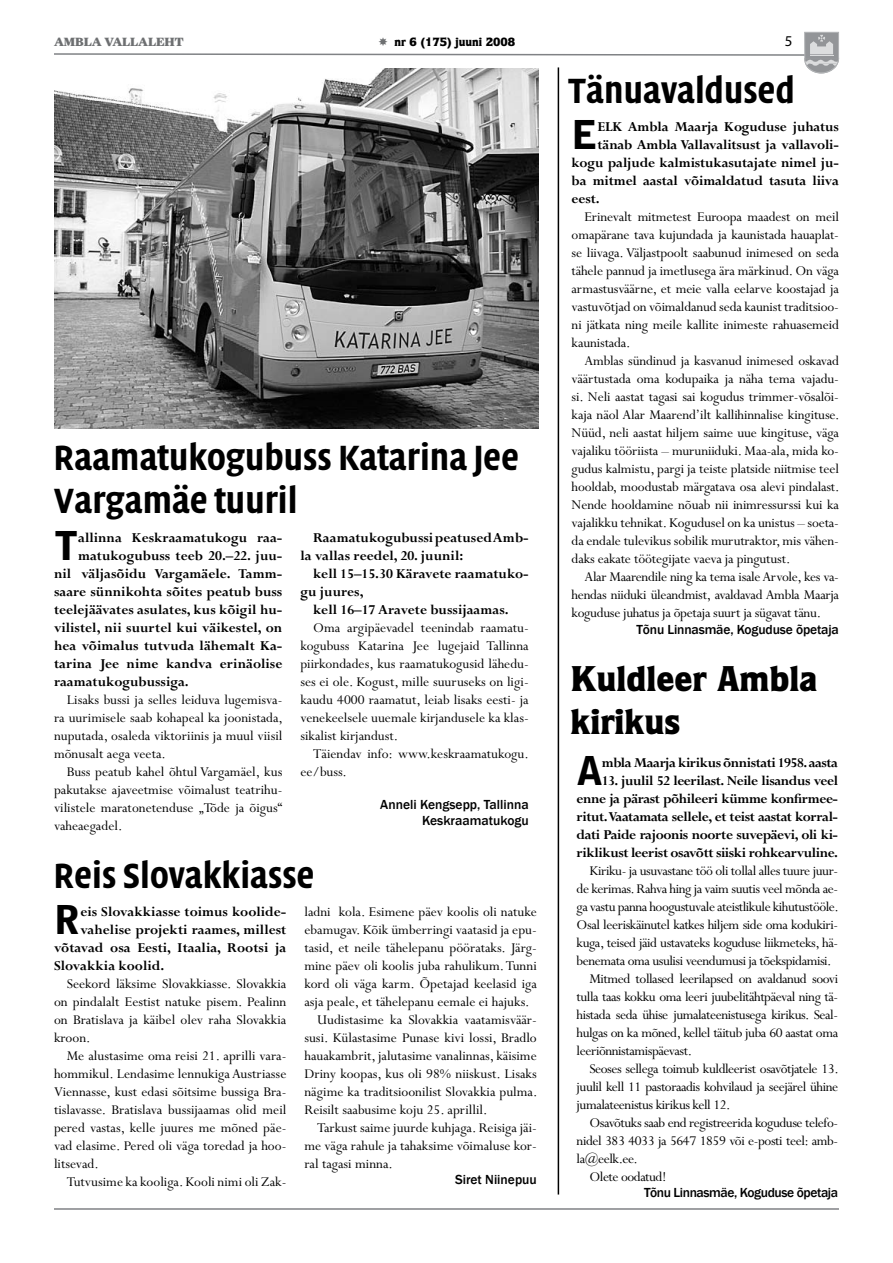
<style>
.page{position:relative;width:893px;height:1263px;background:#fff}
.page>*{position:absolute;margin:0;border:0;box-sizing:border-box;transform-origin:0 0}
.t1{font:900 39.45px "Bell Gothic Std";color:#000}
.t2{font:700 36px/43.2px "Quadraat Head";color:#000}
.t3{font:900 36px/43.2px "Quorum Std";color:#000}
.t4{font:15px/18px "Perpetua Std";letter-spacing:-.01em;color:#000;text-align:justify}
.t5{font:700 15px/18px "Perpetua Std";color:#000}
.t6{font:15px "Perpetua Std";letter-spacing:-.03em;color:#000}
.t7{font:700 15px "Perpetua Std";letter-spacing:-.03em;color:#000}
.t8{font:15px "Myriad Pro";color:#000}
.t9{font:500 13.5px/16.2px "Franklin Gothic";letter-spacing:-.01em;color:#000;text-align:right}
.t10{font:500 13.5px "Franklin Gothic";letter-spacing:-.03em;color:#000}
.t11{font:900 12px "Quorum Std";color:#000}
.t12{font:900 12px "Farnham Display";color:#6d6f71}
</style>
<div class="page">
<hr style="left:54px;top:1208px;width:785px;height:2px;background:#808285">
<div style="left:804px;top:32px;width:35px;height:27px;background:#939598;border:1px solid #b0b2b4"></div>
<img style="left:54px;top:74px;width:484px;height:354px">
<hr style="left:558px;top:67px;width:1px;height:1127px;background:#000">
<svg style="left:54px;top:35px;width:785px;height:39px"></svg>
<p class="t12" style="left:54px;top:35px;width:131px">AMBLA VALLALEHT</p>
<p class="t11" style="left:394px;top:34px;width:122px">nr 6 (175) juuni 2008</p>
<p class="t8" style="left:785px;top:32px;width:9px">5</p>
<h2 class="t2" style="left:54px;top:437px;width:467px">Raamatukogubuss Katarina Jee<br>Vargamäe tuuril</h2>
<h1 class="t1" style="left:54px;top:523px;width:26px">T</h1>
<p class="t5" style="left:78px;top:530px;width:206px">allinna Keskraamatukogu raa-</p>
<p class="t5" style="left:78px;top:548px;width:206px">matukogubuss teeb 20.–22. juu-</p>
<p class="t5" style="left:54px;top:566px;width:230px">nil väljasõidu Vargamäele. Tamm-</p>
<p class="t5" style="left:54px;top:584px;width:230px">saare sünnikohta sõites peatub buss</p>
<p class="t5" style="left:54px;top:602px;width:230px">teelejäävates asulates, kus kõigil hu-</p>
<p class="t5" style="left:54px;top:620px;width:230px">vilistel, nii suurtel kui väikestel, on</p>
<p class="t5" style="left:54px;top:638px;width:230px">hea võimalus tutvuda lähemalt Ka-</p>
<p class="t5" style="left:54px;top:656px;width:230px">tarina Jee nime kandva erinäolise</p>
<p class="t5" style="left:54px;top:674px;width:136px">raamatukogubussiga.</p>
<p class="t4" style="left:54px;top:692px;width:230px;text-indent:13px">Lisaks bussi ja selles leiduva lugemisva&shy;ra uurimisele saab kohapeal ka joonistada, nuputada, osaleda viktoriinis ja muul viisil mõnusalt aega veeta.</p>
<p class="t4" style="left:54px;top:764px;width:230px;text-indent:13px">Buss peatub kahel õhtul Vargamäel, kus pakutakse ajaveetmise võimalust teatrihu&shy;vilistele maratonetenduse „Tõde ja õigus“ vaheaegadel.</p>
<p class="t5" style="left:300px;top:530px;width:230px;text-indent:13px">Raamatukogubussi peatused Amb&shy;la vallas reedel, 20. juunil:</p>
<p class="t5" style="left:300px;top:566px;width:230px;text-indent:13px">kell 15–15.30 Käravete raamatuko&shy;gu juures,</p>
<p class="t5" style="left:313px;top:602px;width:197px">kell 16–17 Aravete bussijaamas.</p>
<p class="t4" style="left:300px;top:620px;width:230px;text-indent:13px">Oma argipäevadel teenindab raamatu&shy;kogubuss Katarina Jee lugejaid Tallinna piirkondades, kus raamatukogusid lähedu&shy;ses ei ole. Kogust, mille suuruseks on ligi&shy;kaudu 4000 raamatut, leiab lisaks eesti- ja venekeelsele uuemale kirjandusele ka klas&shy;sikalist kirjandust.</p>
<p class="t4" style="left:300px;top:746px;width:230px;text-indent:13px">Täiendav info: www.keskraamatukogu. ee/buss.</p>
<p class="t9" style="left:380px;top:796px;width:150px">Anneli Kengsepp, Tallinna<br>Keskraamatukogu</p>
<h2 class="t2" style="left:54px;top:854px;width:262px">Reis Slovakkiasse</h2>
<h1 class="t1" style="left:54px;top:897px;width:28px">R</h1>
<p class="t5" style="left:80px;top:903px;width:208px">eis Slovakkiasse toimus koolide-</p>
<p class="t5" style="left:80px;top:921px;width:208px">vahelise projekti raames, millest</p>
<p class="t5" style="left:54px;top:939px;width:234px">võtavad osa Eesti, Itaalia, Rootsi ja</p>
<p class="t5" style="left:54px;top:957px;width:112px">Slovakkia koolid.</p>
<p class="t4" style="left:54px;top:975px;width:234px;text-indent:13px">Seekord läksime Slovakkiasse. Slovakkia on pindalalt Eestist natuke pisem. Pealinn on Bratislava ja käibel olev raha Slovakkia kroon.</p>
<p class="t4" style="left:54px;top:1047px;width:234px;text-indent:13px">Me alustasime oma reisi 21. aprilli vara&shy;hommikul. Lendasime lennukiga Austriasse Viennasse, kust edasi sõitsime bussiga Bra&shy;tislavasse. Bratislava bussijaamas olid meil pered vastas, kelle juures me mõned päe&shy;vad elasime. Pered oli väga toredad ja hoo&shy;litsevad.</p>
<p class="t4" style="left:67px;top:1173px;width:221px">Tutvusime ka kooliga. Kooli nimi oli Zak-</p>
<p class="t4" style="left:304px;top:903px;width:234px">ladni kola. Esimene päev koolis oli natuke</p>
<p class="t4" style="left:304px;top:921px;width:234px">ebamugav. Kõik ümberringi vaatasid ja epu-</p>
<p class="t4" style="left:304px;top:939px;width:234px">tasid, et neile tähelepanu pöörataks. Järg-</p>
<p class="t4" style="left:304px;top:957px;width:234px">mine päev oli koolis juba rahulikum. Tunni</p>
<p class="t4" style="left:304px;top:975px;width:234px">kord oli väga karm. Õpetajad keelasid iga</p>
<p class="t4" style="left:304px;top:993px;width:227px">asja peale, et tähelepanu eemale ei hajuks.</p>
<p class="t4" style="left:317px;top:1011px;width:221px">Uudistasime ka Slovakkia vaatamisväär-</p>
<p class="t4" style="left:304px;top:1029px;width:234px">susi. Külastasime Punase kivi lossi, Bradlo</p>
<p class="t4" style="left:304px;top:1047px;width:234px">hauakambrit, jalutasime vanalinnas, käisime</p>
<p class="t4" style="left:304px;top:1065px;width:234px">Driny koopas, kus oli 98% niiskust. Lisaks</p>
<p class="t4" style="left:304px;top:1083px;width:235px">nägime ka traditsioonilist Slovakkia pulma.</p>
<p class="t4" style="left:304px;top:1101px;width:185px">Reisilt saabusime koju 25. aprillil.</p>
<p class="t4" style="left:317px;top:1119px;width:221px">Tarkust saime juurde kuhjaga. Reisiga jäi-</p>
<p class="t4" style="left:304px;top:1137px;width:234px">me väga rahule ja tahaksime võimaluse kor-</p>
<p class="t4" style="left:304px;top:1155px;width:90px">ral tagasi minna.</p>
<p class="t9" style="left:455px;top:1172px;width:83px">Siret Niinepuu</p>
<h2 class="t2" style="left:568px;top:70px;width:228px">Tänuavaldused</h2>
<h1 class="t1" style="left:572px;top:112px;width:28px">E</h1>
<p class="t5" style="left:598px;top:118px;width:243px">ELK Ambla Maarja Koguduse juhatus</p>
<p class="t5" style="left:598px;top:136px;width:243px">tänab Ambla Vallavalitsust ja vallavoli-</p>
<p class="t5" style="left:572px;top:154px;width:269px">kogu paljude kalmistukasutajate nimel ju-</p>
<p class="t5" style="left:572px;top:172px;width:269px">ba mitmel aastal võimaldatud tasuta liiva</p>
<p class="t5" style="left:572px;top:190px;width:30px">eest.</p>
<p class="t4" style="left:572px;top:209px;width:269px;text-indent:13px">Erinevalt mitmetest Euroopa maadest on meil omapärane tava kujundada ja kaunistada hauaplat&shy;se liivaga. Väljastpoolt saabunud inimesed on seda tähele pannud ja imetlusega ära märkinud. On väga armastusväärne, et meie valla eelarve koostajad ja vastuvõtjad on võimaldanud seda kaunist traditsioo&shy;ni jätkata ning meile kallite inimeste rahuasemeid kaunistada.</p>
<p class="t4" style="left:572px;top:353px;width:269px;text-indent:13px">Amblas sündinud ja kasvanud inimesed oskavad väärtustada oma kodupaika ja näha tema vajadu&shy;si. Neli aastat tagasi sai kogudus trimmer-võsalõi&shy;kaja näol Alar Maarend’ilt kallihinnalise kingituse.<br>Nüüd, neli aastat hiljem saime uue kingituse, väga vajaliku tööriista – muruniiduki. Maa-ala, mida ko&shy;gudus kalmistu, pargi ja teiste platside niitmise teel hooldab, moodustab märgatava osa alevi pindalast.<br>Nende hooldamine nõuab nii inimressurssi kui ka vajalikku tehnikat. Kogudusel on ka unistus – soeta&shy;da endale tulevikus sobilik murutraktor, mis vähen&shy;daks eakate töötegijate vaeva ja pingutust.</p>
<p class="t4" style="left:572px;top:569px;width:269px;text-indent:13px">Alar Maarendile ning ka tema isale Arvole, kes va&shy;hendas niiduki üleandmist, avaldavad Ambla Maarja koguduse juhatus ja õpetaja suurt ja sügavat tänu.</p>
<p class="t9" style="left:636px;top:621px;width:204px">Tõnu Linnasmäe, Koguduse õpetaja</p>
<h2 class="t3" style="left:571px;top:656px;width:249px">Kuldleer Ambla kirikus</h2>
<h1 class="t1" style="left:577px;top:747px;width:28px">A</h1>
<p class="t7" style="left:602px;top:754px;width:238px">mbla Maarja kirikus õnnistati 1958. aasta</p>
<p class="t5" style="left:577px;top:772px;width:263px;text-align:justify;text-indent:25px">13. juulil 52 leerilast. Neile lisandus veel enne ja pärast põhileeri kümme konfirmee&shy;ritut. Vaatamata sellele, et teist aastat korral&shy;dati Paide rajoonis noorte suvepäevi, oli ki&shy;riklikust leerist osavõtt siiski rohkearvuline.</p>
<p class="t6" style="left:589px;top:862px;width:250px">Kiriku- ja usuvastane töö oli tollal alles tuure juur-</p>
<p class="t6" style="left:577px;top:880px;width:263px">de kerimas. Rahva hing ja vaim suutis veel mõnda ae-</p>
<p class="t6" style="left:577px;top:898px;width:264px">ga vastu panna hoogustuvale ateistlikule kihutustööle.</p>
<p class="t6" style="left:577px;top:916px;width:263px">Osal leeriskäinutel katkes hiljem side oma kodukiri-</p>
<p class="t6" style="left:577px;top:934px;width:263px">kuga, teised jäid ustavateks koguduse liikmeteks, hä-</p>
<p class="t6" style="left:577px;top:952px;width:257px">benemata oma usulisi veendumusi ja tõekspidamisi.</p>
<p class="t6" style="left:589px;top:970px;width:250px">Mitmed tollased leerilapsed on avaldanud soovi</p>
<p class="t6" style="left:577px;top:988px;width:263px">tulla taas kokku oma leeri juubelitähtpäeval ning tä-</p>
<p class="t6" style="left:577px;top:1006px;width:263px">histada seda ühise jumalateenistusega kirikus. Seal-</p>
<p class="t6" style="left:577px;top:1024px;width:263px">hulgas on ka mõned, kellel täitub juba 60 aastat oma</p>
<p class="t6" style="left:577px;top:1042px;width:117px">leeriõnnistamispäevast.</p>
<p class="t6" style="left:589px;top:1060px;width:251px">Seoses sellega toimub kuldleerist osavõtjatele 13.</p>
<p class="t6" style="left:577px;top:1078px;width:263px">juulil kell 11 pastoraadis kohvilaud ja seejärel ühine</p>
<p class="t6" style="left:577px;top:1096px;width:155px">jumalateenistus kirikus kell 12.</p>
<p class="t6" style="left:589px;top:1114px;width:250px">Osavõtuks saab end registreerida koguduse telefo-</p>
<p class="t6" style="left:577px;top:1132px;width:263px">nidel 383 4033 ja 5647 1859 või e-posti teel: amb-</p>
<p class="t4" style="left:577px;top:1150px;width:63px">la@eelk.ee.</p>
<p class="t6" style="left:589px;top:1168px;width:79px">Olete oodatud!</p>
<p class="t10" style="left:644px;top:1184px;width:196px">Tõnu Linnasmäe, Koguduse õpetaja</p>
</div>
